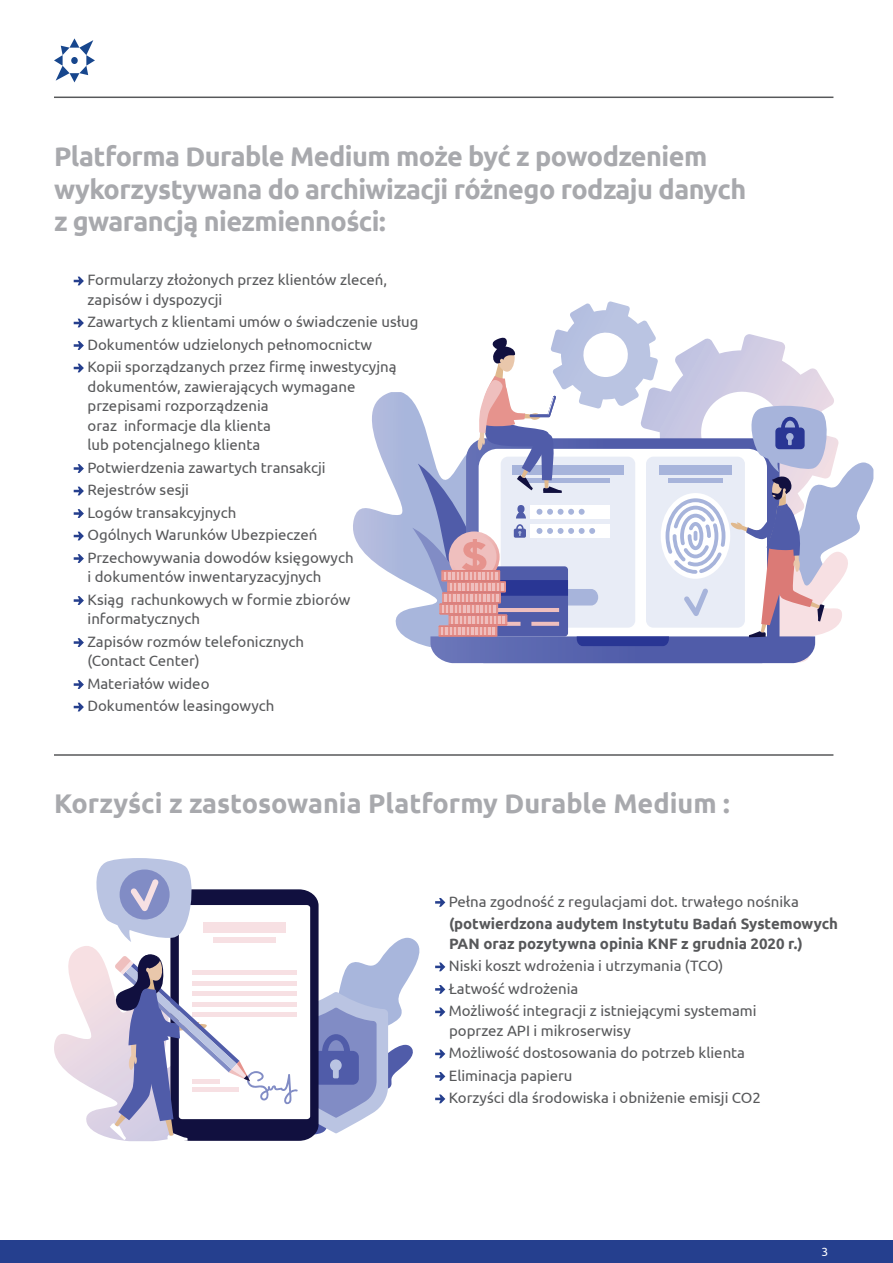
<style>
.page{position:relative;width:893px;height:1263px;background:#fff}
.page>*{position:absolute;margin:0;border:0;box-sizing:border-box;transform-origin:0 0}
.t1{font:700 27px/32.4px "Ubuntu";letter-spacing:-.02em;color:#a8a9ad}
.t2{font:700 27px "Ubuntu";color:#a8a9ad}
.t3{font:15px/22.5px "Ubuntu";color:#57585a}
.t4{font:700 15px/19.5px "Ubuntu";color:#57585a}
.t5{font:12px "Ubuntu";color:#fff}
</style>
<div class="page">
<div style="left:0;top:1240px;width:893px;height:23px;background:#253f8e"></div>
<svg style="left:54px;top:38px;width:41px;height:44px"></svg>
<hr style="left:54px;top:97px;width:779px;height:1px;background:#57585a">
<hr style="left:54px;top:754px;width:779px;height:2px;background:#57585a">
<svg style="left:54px;top:858px;width:366px;height:283px"></svg>
<svg style="left:74px;top:277px;width:10px;height:8px"></svg>
<svg style="left:74px;top:319px;width:10px;height:8px"></svg>
<svg style="left:74px;top:341px;width:10px;height:9px"></svg>
<svg style="left:74px;top:364px;width:10px;height:8px"></svg>
<svg style="left:74px;top:464px;width:10px;height:9px"></svg>
<svg style="left:74px;top:487px;width:10px;height:8px"></svg>
<svg style="left:74px;top:509px;width:10px;height:9px"></svg>
<svg style="left:74px;top:532px;width:10px;height:8px"></svg>
<svg style="left:74px;top:554px;width:10px;height:9px"></svg>
<svg style="left:74px;top:596px;width:10px;height:9px"></svg>
<svg style="left:74px;top:638px;width:10px;height:9px"></svg>
<svg style="left:74px;top:680px;width:10px;height:9px"></svg>
<svg style="left:74px;top:703px;width:10px;height:8px"></svg>
<svg style="left:353px;top:392px;width:59px;height:249px"></svg>
<svg style="left:412px;top:301px;width:461px;height:363px"></svg>
<svg style="left:435px;top:898px;width:10px;height:9px"></svg>
<svg style="left:435px;top:962px;width:10px;height:9px"></svg>
<svg style="left:435px;top:985px;width:10px;height:9px"></svg>
<svg style="left:435px;top:1007px;width:10px;height:9px"></svg>
<svg style="left:435px;top:1049px;width:10px;height:9px"></svg>
<svg style="left:435px;top:1072px;width:10px;height:9px"></svg>
<svg style="left:435px;top:1094px;width:10px;height:9px"></svg>
<h1 class="t1" style="left:54px;top:140px;width:694px">Platforma Durable Medium może być z powodzeniem wykorzystywana do archiwizacji różnego rodzaju danych z gwarancją niezmienności:</h1>
<p class="t3" style="left:87px;top:270px;width:301px;line-height:19.5px">Formularzy złożonych przez klientów zleceń, zapisów i dyspozycji</p>
<p class="t3" style="left:87px;top:310px;width:332px">Zawartych z klientami umów o świadczenie usług<br>Dokumentów udzielonych pełnomocnictw<br>Kopii sporządzanych przez firmę inwestycyjną</p>
<p class="t3" style="left:88px;top:376px;width:269px;line-height:19.5px">dokumentów, zawierających wymagane przepisami rozporządzenia<br>oraz informacje dla klienta<br>lub potencjalnego klienta</p>
<p class="t3" style="left:87px;top:456px;width:268px">Potwierdzenia zawartych transakcji<br>Rejestrów sesji<br>Logów transakcyjnych<br>Ogólnych Warunków Ubezpieczeń<br>Przechowywania dowodów księgowych</p>
<p class="t3" style="left:87px;top:565px;width:265px">i dokumentów inwentaryzacyjnych<br>Ksiąg rachunkowych w formie zbiorów</p>
<p class="t3" style="left:87px;top:607px;width:218px">informatycznych<br>Zapisów rozmów telefonicznych</p>
<p class="t3" style="left:87px;top:649px;width:189px">(Contact Center)<br>Materiałów wideo<br>Dokumentów leasingowych</p>
<h1 class="t2" style="left:54px;top:787px;width:677px">Korzyści z zastosowania Platformy Durable Medium :</h1>
<p class="t3" style="left:449px;top:890px;width:352px">Pełna zgodność z regulacjami dot. trwałego nośnika</p>
<p class="t4" style="left:449px;top:914px;width:390px">(potwierdzona audytem Instytutu Badań Systemowych<br>PAN oraz pozytywna opinia KNF z grudnia 2020 r.)</p>
<p class="t3" style="left:449px;top:954px;width:309px">Niski koszt wdrożenia i utrzymania (TCO)<br>Łatwość wdrożenia<br>Możliwość integracji z istniejącymi systemami</p>
<p class="t3" style="left:449px;top:1019px;width:314px">poprzez API i mikroserwisy<br>Możliwość dostosowania do potrzeb klienta Eliminacja papieru<br>Korzyści dla środowiska i obniżenie emisji CO2</p>
<p class="t5" style="left:821px;top:1245px;width:8px">3</p>
</div>
